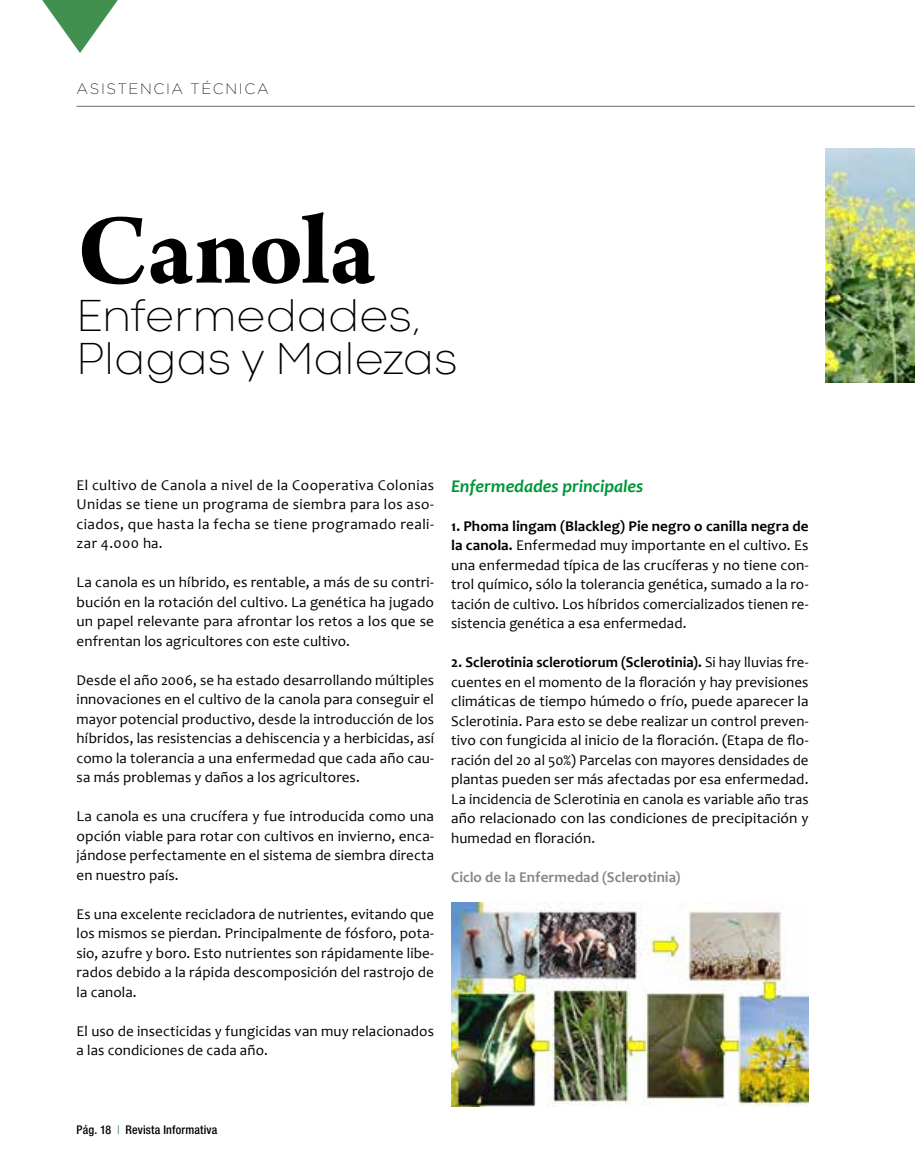
<style>
.page{position:relative;width:915px;height:1170px;background:#fff}
.page>*{position:absolute;margin:0;border:0;box-sizing:border-box;transform-origin:0 0}
.t1{font:700 105.9px "Arno Pro";letter-spacing:-.01em;color:#000}
.t2{font:200 46.2px/43.5px "Codec Cold Trial";letter-spacing:-.01em;color:#000}
.t3{font:italic 700 18px "Candara";color:#009539}
.t4{font:15px/19.5px "Candara";letter-spacing:.005em;color:#000;text-align:justify}
.t5{font:700 15px "Candara";color:#87888a}
.t6{font:200 15px "Gotham";letter-spacing:.11em;color:#000}
.t7{font:500 condensed 12px "Helvetica Neue";letter-spacing:.015em;color:#000}
.s1{font-weight:700}
.s2{font-weight:400;color:#42904f}
</style>
<div class="page">
<hr style="left:77px;top:106px;width:837px;height:1px;background:#87888a">
<svg style="left:42px;top:0;width:76px;height:53px"></svg>
<img style="left:451px;top:902px;width:357px;height:204px">
<img style="left:825px;top:149px;width:89px;height:234px">
<p class="t6" style="left:77px;top:80px;width:194px">ASISTENCIA TÉCNICA</p>
<h1 class="t1" style="left:77px;top:189px;width:301px">Canola</h1>
<h2 class="t2" style="left:77px;top:293px;width:381px">Enfermedades,<br>Plagas y Malezas</h2>
<p class="t4" style="left:77px;top:474px;width:359px">El cultivo de Canola a nivel de la Cooperativa Colonias Unidas se tiene un programa de siembra para los aso&shy;ciados, que hasta la fecha se tiene programado reali&shy;zar 4.000 ha.</p>
<p class="t4" style="left:77px;top:572px;width:359px">La canola es un híbrido, es rentable, a más de su contri&shy;bución en la rotación del cultivo. La genética ha jugado un papel relevante para afrontar los retos a los que se enfrentan los agricultores con este cultivo.</p>
<p class="t4" style="left:77px;top:669px;width:359px">Desde el año 2006, se ha estado desarrollando múltiples innovaciones en el cultivo de la canola para conseguir el mayor potencial productivo, desde la introducción de los híbridos, las resistencias a dehiscencia y a herbicidas, así como la tolerancia a una enfermedad que cada año cau&shy;sa más problemas y daños a los agricultores.</p>
<p class="t4" style="left:77px;top:806px;width:359px">La canola es una crucífera y fue introducida como una opción viable para rotar con cultivos en invierno, enca&shy;jándose perfectamente en el sistema de siembra directa en nuestro país.</p>
<p class="t4" style="left:77px;top:903px;width:359px">Es una excelente recicladora de nutrientes, evitando que los mismos se pierdan. Principalmente de fósforo, pota&shy;sio, azufre y boro. Esto nutrientes son rápidamente libe&shy;rados debido a la rápida descomposición del rastrojo de la canola.</p>
<p class="t4" style="left:77px;top:1020px;width:359px">El uso de insecticidas y fungicidas van muy relacionados a las condiciones de cada año.</p>
<p class="t3" style="left:451px;top:474px;width:194px">Enfermedades principales</p>
<p class="t4" style="left:451px;top:516px;width:359px"><span class="s1">1. Phoma lingam (Blackleg) Pie negro o canilla negra de la canola.</span> Enfermedad muy importante en el cultivo. Es una enfermedad típica de las crucíferas y no tiene con&shy;trol químico, sólo la tolerancia genética, sumado a la ro&shy;tación de cultivo. Los híbridos comercializados tienen re&shy;sistencia genética a esa enfermedad.</p>
<p class="t4" style="left:451px;top:652px;width:359px"><span class="s1">2. Sclerotinia sclerotiorum (Sclerotinia).</span> Si hay lluvias fre&shy;cuentes en el momento de la floración y hay previsiones climáticas de tiempo húmedo o frío, puede aparecer la Sclerotinia. Para esto se debe realizar un control preven&shy;tivo con fungicida al inicio de la floración. (Etapa de flo&shy;ración del 20 al 50%) Parcelas con mayores densidades de plantas pueden ser más afectadas por esa enfermedad.<br>La incidencia de Sclerotinia en canola es variable año tras año relacionado con las condiciones de precipitación y humedad en floración.</p>
<p class="t5" style="left:451px;top:867px;width:231px">Ciclo de la Enfermedad (Sclerotinia)</p>
<p class="t7" style="left:77px;top:1122px;width:142px">Pág. 18 <span class="s2">|</span> Revista Informativa</p>
</div>
